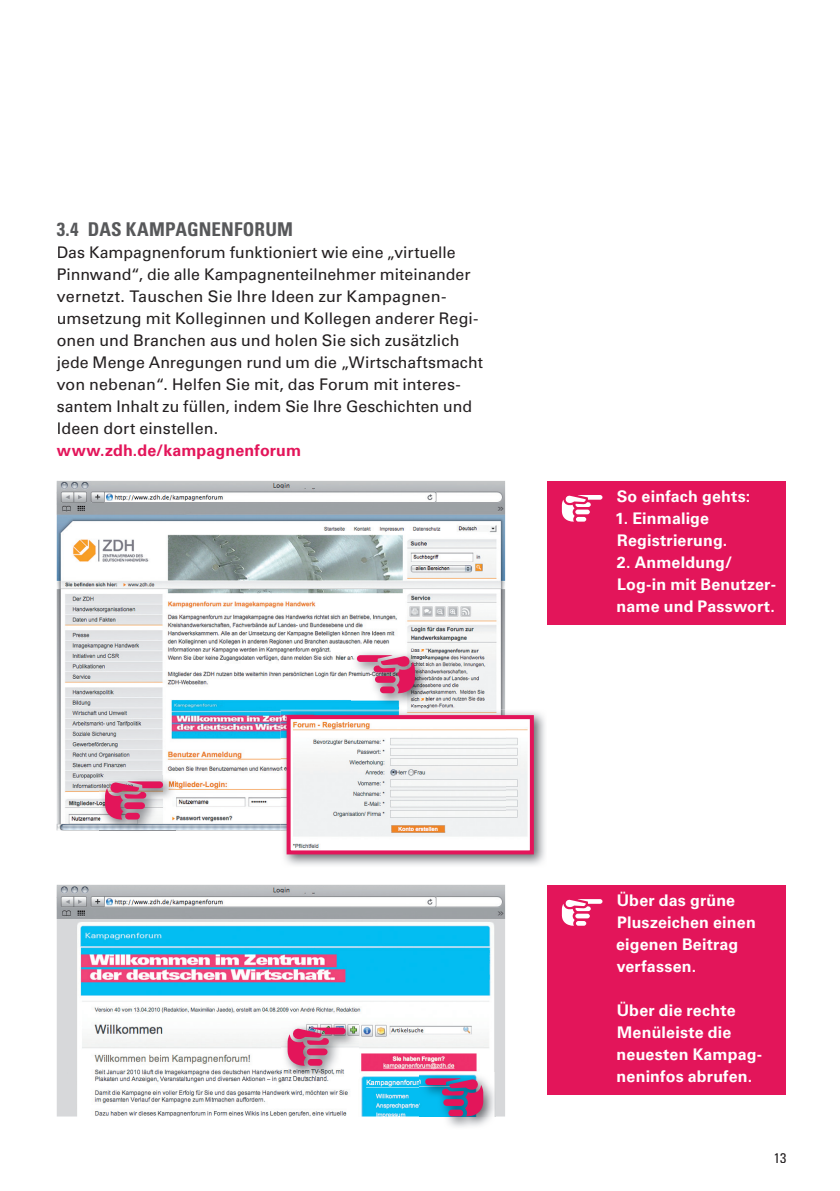
<style>
.page{position:relative;width:840px;height:1191px;background:#fff}
.page>*{position:absolute;margin:0;border:0;box-sizing:border-box;transform-origin:0 0}
.t1{font:700 condensed 19px "Univers LT Std";letter-spacing:.01em;color:#57585a}
.t2{font:16px/22px "Univers LT Std";letter-spacing:.005em;color:#231f20}
.t3{font:700 16px/22px "Univers LT Std";letter-spacing:.01em;color:#fff}
.t4{font:700 16px "Univers LT Std";letter-spacing:.01em;color:#e3155a}
.t5{font:condensed 14px "Univers LT Std";color:#231f20}
</style>
<div class="page">
<div style="left:547px;top:885px;width:238px;height:209px;background:#e3155a"></div>
<svg style="left:561px;top:899px;width:41px;height:26px"></svg>
<img style="left:57px;top:885px;width:448px;height:231px">
<img style="left:281px;top:1021px;width:77px;height:57px">
<svg style="left:287px;top:1027px;width:58px;height:38px;background:#d07293"></svg>
<img style="left:419px;top:1072px;width:76px;height:55px">
<svg style="left:425px;top:1078px;width:58px;height:38px;background:#756096"></svg>
<div style="left:547px;top:481px;width:238px;height:143px;background:#e3155a"></div>
<svg style="left:561px;top:495px;width:41px;height:26px"></svg>
<img style="left:57px;top:481px;width:448px;height:349px">
<img style="left:99px;top:775px;width:76px;height:56px">
<svg style="left:105px;top:781px;width:58px;height:38px;background:#ce6e8f"></svg>
<img style="left:280px;top:710px;width:265px;height:155px">
<img style="left:280px;top:709px;width:225px;height:121px">
<img style="left:291px;top:720px;width:237px;height:129px">
<img style="left:291px;top:720px;width:214px;height:110px">
<div style="left:286px;top:715px;width:247px;height:139px;border:4px solid #e3155a"></div>
<img style="left:351px;top:649px;width:76px;height:57px">
<svg style="left:356px;top:655px;width:58px;height:38px"></svg>
<p class="t1" style="left:57px;top:221px;width:237px">3.4 DAS KAMPAGNENFORUM</p>
<p class="t2" style="left:57px;top:242px;width:427px">Das Kampagnenforum funktioniert wie eine „virtuelle Pinn wand“, die alle Kampagnenteilnehmer miteinander vernetzt. Tauschen Sie Ihre Ideen zur Kampagnen&shy;umsetzung mit Kolleginnen und Kollegen anderer Regi&shy;onen und Branchen aus und holen Sie sich zusätzlich jede Menge Anregungen rund um die „Wirtschaftsmacht von nebenan“. Helfen Sie mit, das Forum mit interes&shy;santem Inhalt zu füllen, indem Sie Ihre Geschichten und Ideen dort einstellen.</p>
<p class="t4" style="left:57px;top:444px;width:246px">www.zdh.de/kampagnenforum</p>
<p class="t3" style="left:616px;top:486px;width:135px">So einfach gehts:</p>
<p class="t3" style="left:615px;top:508px;width:113px">1. Einmalige<br>Registrierung.</p>
<p class="t3" style="left:616px;top:552px;width:161px">2. Anmeldung/<br>Log-in mit Benutzer&shy;name und Passwort.</p>
<p class="t3" style="left:615px;top:890px;width:141px">Über das grüne<br>Pluszeichen einen eigenen Beitrag verfassen.</p>
<p class="t3" style="left:616px;top:1000px;width:147px">Über die rechte<br>Menü leiste die neuesten Kampag&shy;nen infos ab rufen.</p>
<p class="t5" style="left:773px;top:1151px;width:14px">13</p>
</div>
